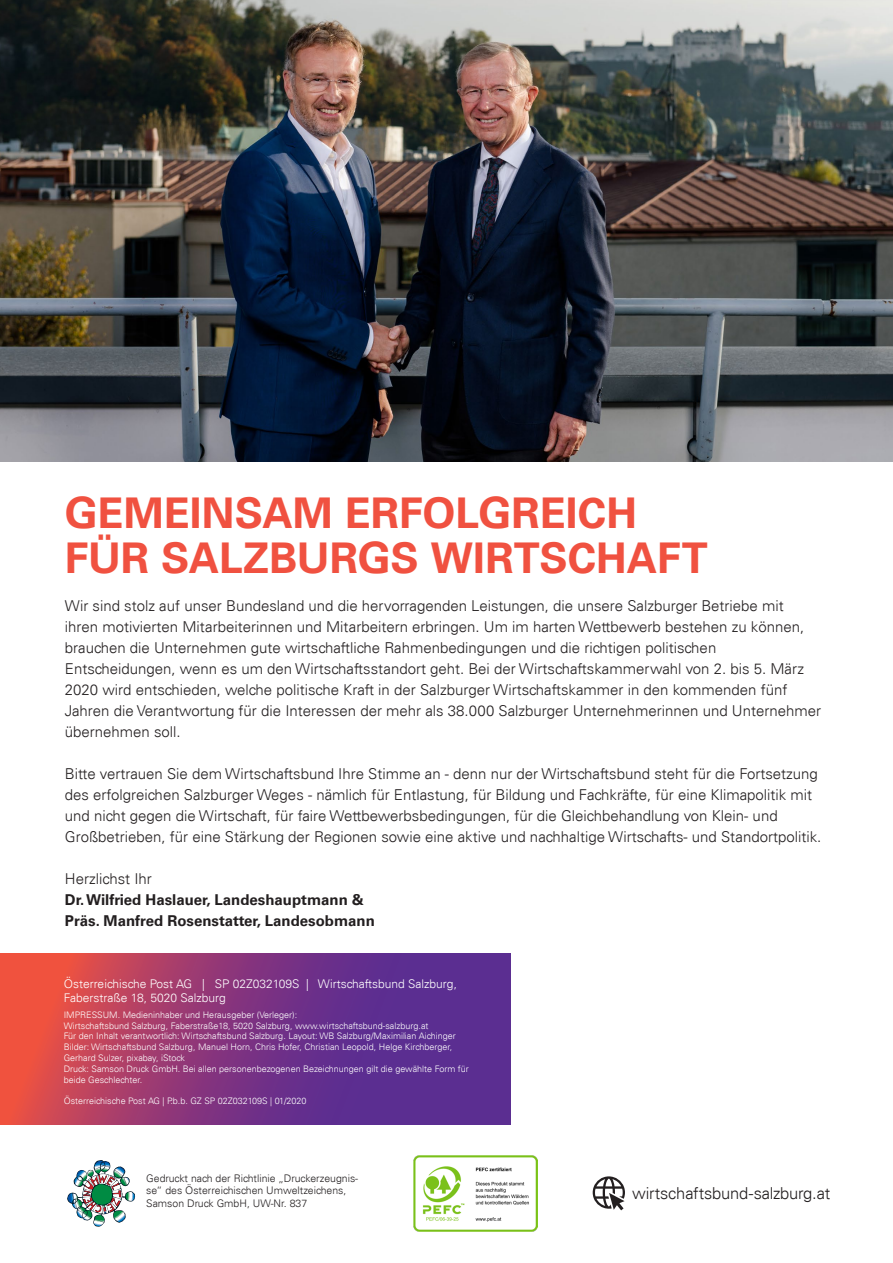
<style>
.page{position:relative;width:893px;height:1263px;background:#fff}
.page>*{position:absolute;margin:0;border:0;box-sizing:border-box;transform-origin:0 0}
.Titel_1{font:700 42.45px/45px "Univers 65";color:#f05140}
.Titel_3{font:300 16.5px "Univers 45";letter-spacing:-.015em;color:#231f20}
.Fließtext{font:300 15px/21px "Univers 45";color:#231f20}
.Fließtext-2{font:700 15px "Univers 65";color:#231f20}
.t1{font:300 12px/14.4px "Univers 45";color:#fff}
.t2{font:300 10.5px/12.6px "Univers 45";color:#231f20}
.t3{font:300 9px/10.8px "Univers 45";color:#fff}
</style>
<div class="page">
<svg style="left:0;top:954px;width:510px;height:170px;background:#8c3877"></svg>
<img style="left:413px;top:1155px;width:125px;height:76px">
<img style="left:67px;top:1160px;width:68px;height:67px">
<svg style="left:593px;top:1176px;width:32px;height:34px"></svg>
<img style="left:0;top:0;width:893px;height:462px">
<p class="Titel_1" style="left:65px;top:491px;width:644px">GEMEINSAM ERFOLGREICH<br>FÜR SALZBURGS WIRTSCHAFT</p>
<p class="Fließtext" style="left:65px;top:595px;width:720px">Wir sind stolz auf unser Bundesland und die hervorragenden Leistungen, die unsere Salzburger Betriebe mit</p>
<p class="Fließtext" style="left:65px;top:616px;width:741px">ihren motivierten Mitarbeiterinnen und Mitarbeitern erbringen. Um im harten Wettbewerb bestehen zu können, brauchen die Unternehmen gute wirtschaftliche Rahmenbedingungen und die richtigen politischen</p>
<p class="Fließtext" style="left:65px;top:658px;width:741px">Entscheidungen, wenn es um den Wirtschaftsstandort geht. Bei der Wirtschaftskammerwahl von 2. bis 5. März<br>2020 wird entschieden, welche politische Kraft in der Salzburger Wirtschaftskammer in den kommenden fünf</p>
<p class="Fließtext" style="left:65px;top:700px;width:758px">Jahren die Verantwortung für die Interessen der mehr als 38.000 Salzburger Unternehmerinnen und Unternehmer übernehmen soll.</p>
<p class="Fließtext" style="left:65px;top:763px;width:755px">Bitte vertrauen Sie dem Wirtschaftsbund Ihre Stimme an - denn nur der Wirtschaftsbund steht für die Fortsetzung des erfolgreichen Salzburger Weges - nämlich für Entlastung, für Bildung und Fachkräfte, für eine Klimapolitik mit und nicht gegen die Wirtschaft, für faire Wettbewerbsbedingungen, für die Gleichbehandlung von Klein- und</p>
<p class="Fließtext" style="left:65px;top:826px;width:758px">Großbetrieben, für eine Stärkung der Regionen sowie eine aktive und nachhaltige Wirtschafts- und Standortpolitik.</p>
<p class="Fließtext" style="left:65px;top:868px;width:89px">Herzlichst Ihr</p>
<p class="Fließtext-2" style="left:65px;top:890px;width:300px">Dr. Wilfried Haslauer, Landeshauptmann &amp;</p>
<p class="Fließtext-2" style="left:65px;top:911px;width:312px">Präs. Manfred Rosenstatter, Landesobmann</p>
<p class="t1" style="left:64px;top:976px;width:395px">Österreichische Post AG | SP 02Z032109S | Wirtschaftsbund Salzburg,<br>Faberstraße 18, 5020 Salzburg</p>
<p class="t3" style="left:64px;top:1009px;width:235px">IMPRESSUM. Medieninhaber und Herausgeber (Verleger):</p>
<p class="t3" style="left:64px;top:1020px;width:394px">Wirtschaftsbund Salzburg, Faberstraße18, 5020 Salzburg, www.wirtschaftsbund-salzburg.at<br>Für den Inhalt verantwortlich: Wirtschaftsbund Salzburg. Layout: WB Salzburg/Maximilian Aichinger</p>
<p class="t3" style="left:64px;top:1041px;width:390px">Bilder: Wirtschaftsbund Salzburg, Manuel Horn, Chris Hofer, Christian Leopold, Helge Kirchberger,<br>Gerhard Sulzer, pixabay, iStock</p>
<p class="t3" style="left:64px;top:1063px;width:407px">Druck: Samson Druck GmbH. Bei allen personenbezogenen Bezeichnungen gilt die gewählte Form für beide Geschlechter.</p>
<p class="t3" style="left:64px;top:1095px;width:244px">Österreichische Post AG | P.b.b. GZ SP 02Z032109S | 01/2020</p>
<p class="t2" style="left:146px;top:1171px;width:213px">Gedruckt nach der Richtlinie „Druckerzeugnis&shy;se“ des Österreichischen Umweltzeichens,<br>Samson Druck GmbH, UW-Nr. 837</p>
<p class="Titel_3" style="left:632px;top:1183px;width:200px">wirtschaftsbund-salzburg.at</p>
</div>
